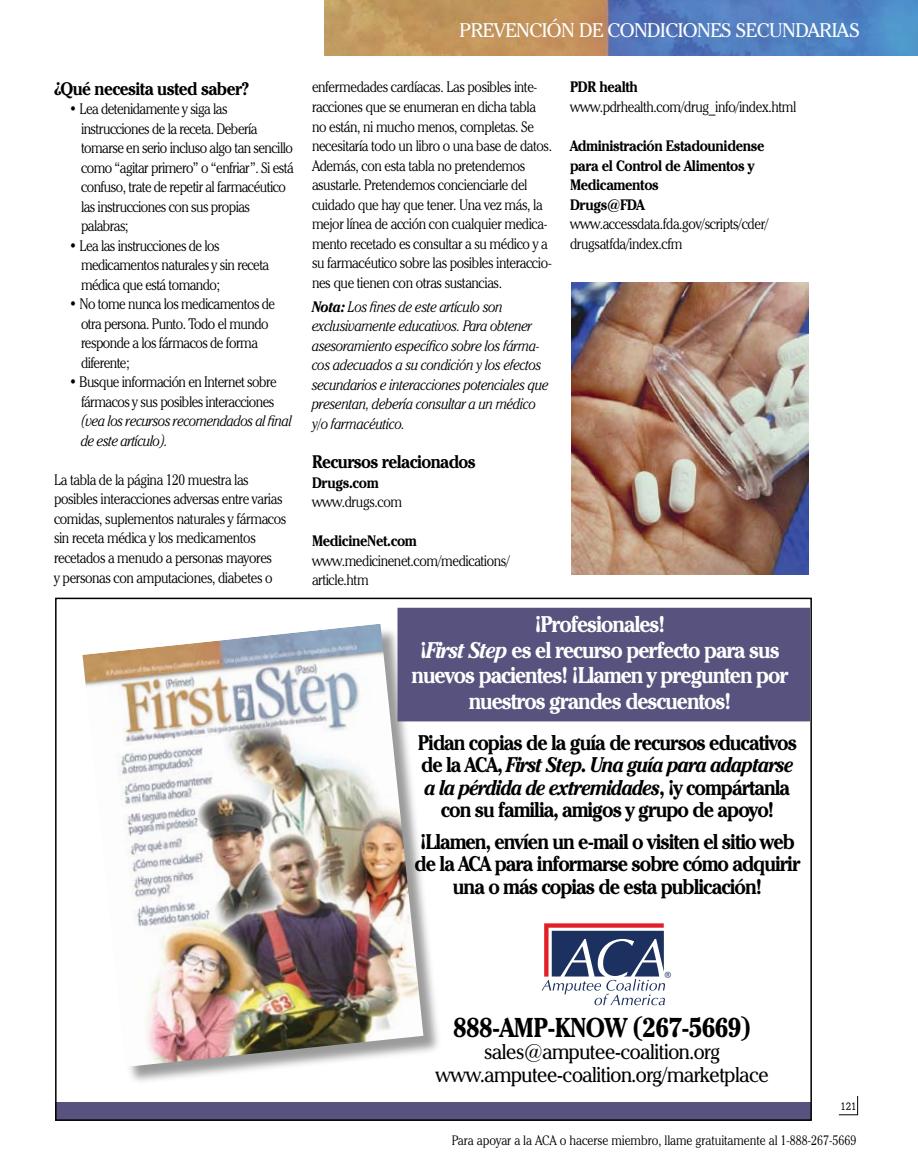
<style>
.page{position:relative;width:918px;height:1175px;background:#fff}
.page>*{position:absolute;margin:0;border:0;box-sizing:border-box;transform-origin:0 0}
.t1{font:700 27px "Cheltenham IT Cby BT";letter-spacing:-.025em;color:#000;scale:.9 1}
.t2{font:700 22.5px/25.5px "Cheltenham IT Cby BT";letter-spacing:-.05em;color:#fff;text-align:center;scale:.9 1}
.t3{font:700 21px/22.5px "Cheltenham IT Cby BT";letter-spacing:-.05em;color:#000;text-align:center;scale:.9 1}
.t4{font:21px/22.5px "Cheltenham IT Cby BT";letter-spacing:-.025em;color:#000;text-align:center;scale:.9 1}
.t5{font:19.5px "Cheltenham IT Cby BT";letter-spacing:-.025em;color:#fff}
.t6{font:700 18px "Cheltenham IT Cby BT";letter-spacing:-.035em;color:#000;scale:.9 1}
.t7{font:300 15px/19.5px "Cheltenham IT Cby BT";letter-spacing:-.025em;color:#000;scale:.9 1}
.t8{font:italic 300 15px/19.5px "Cheltenham IT Cby BT";letter-spacing:-.025em;color:#000;scale:.9 1}
.t9{font:700 15px/19.5px "Cheltenham IT Cby BT";letter-spacing:-.025em;color:#000;scale:.9 1}
.t10{font:300 13.5px "Cheltenham IT Cby BT";color:#000;scale:.9 1}
.t11{font:13.5px "Myriad";color:#1d3160}
.t12{font:300 10.5px "Calvert MT Std";color:#000;scale:.9 1}
.s1{font-weight:700}
.s2{font-style:italic}
</style>
<div class="page">
<svg style="left:839px;top:1096px;width:19px;height:19px"></svg>
<img style="left:572px;top:282px;width:236px;height:292px">
<svg style="left:542px;top:923px;width:123px;height:82px"></svg>
<div style="left:84px;top:625px;width:359px;height:461px;background:#000;opacity:.4"></div>
<img style="left:82px;top:623px;width:341px;height:443px">
<div style="left:398px;top:608px;width:411px;height:112px;background:#58537e"></div>
<div style="left:398px;top:608px;width:412px;height:113px;border:2px solid #58537e"></div>
<div style="left:56px;top:1102px;width:756px;height:18px;background:#58537e"></div>
<img style="left:324px;top:0;width:594px;height:55px">
<h3 class="t5" style="left:459px;top:18px;width:402px">PREVENCIÓN DE CONDICIONES SECUNDARIAS</h3>
<p class="t6" style="left:54px;top:77px;width:218px">¿Qué necesita usted saber?</p>
<p class="t7" style="left:81px;top:99px;width:238px;text-indent:-12px">• Lea detenidamente y siga las instrucciones de la receta. Debería tomarse en serio incluso algo tan sencillo como “agitar primero” o “enfriar”. Si está confuso, trate de repetir al farmacéutico las instrucciones con sus propias palabras;</p>
<p class="t7" style="left:81px;top:236px;width:211px;text-indent:-12px">• Lea las instrucciones de los medicamentos naturales y sin receta médica que está tomando;</p>
<p class="t7" style="left:81px;top:294px;width:217px;text-indent:-12px">• No tome nunca los medicamentos de otra persona. Punto. Todo el mundo responde a los fármacos de forma diferente;</p>
<p class="t7" style="left:69px;top:372px;width:232px;text-align:right">• Busque información en Internet sobre fármacos y sus posibles interacciones</p>
<p class="t8" style="left:81px;top:411px;width:236px">(vea los recursos recomendados al final de este artículo).</p>
<p class="t7" style="left:54px;top:470px;width:260px">La tabla de la página 120 muestra las posibles interacciones adversas entre varias comidas, suplementos naturales y fármacos sin receta médica y los medicamentos recetados a menudo a personas mayores<br>y personas con amputaciones, diabetes o</p>
<p class="t7" style="left:312px;top:77px;width:268px">enfermedades cardíacas. Las posibles inte&shy;racciones que se enumeran en dicha tabla no están, ni mucho menos, completas. Se necesitaría todo un libro o una base de datos.<br>Además, con esta tabla no pretendemos asustarle. Pretendemos concienciarle del cuidado que hay que tener. Una vez más, la mejor línea de acción con cualquier medica&shy;mento recetado es consultar a su médico y a su farmacéutico sobre las posibles interaccio&shy;nes que tienen con otras sustancias.</p>
<p class="t8" style="left:312px;top:296px;width:265px"><span class="s1">Nota:</span> Los fines de este artículo son exclusivamente educativos. Para obtener asesoramiento específico sobre los fárma&shy;cos adecuados a su condición y los efectos secundarios e interacciones potenciales que presentan, debería consultar a un médico y/o farmacéutico.</p>
<p class="t6" style="left:312px;top:451px;width:184px">Recursos relacionados</p>
<p class="t9" style="left:312px;top:473px;width:76px">Drugs.com</p>
<p class="t7" style="left:312px;top:492px;width:102px">www.drugs.com</p>
<p class="t9" style="left:312px;top:531px;width:118px">MedicineNet.com</p>
<p class="t7" style="left:312px;top:551px;width:221px">www.medicinenet.com/medications/ article.htm</p>
<p class="t9" style="left:570px;top:77px;width:77px">PDR health</p>
<p class="t7" style="left:570px;top:97px;width:253px">www.pdrhealth.com/drug_info/index.html</p>
<p class="t9" style="left:570px;top:136px;width:218px">Administración Estadounidense para el Control de Alimentos y<br>Medicamentos<br>Drugs@FDA</p>
<p class="t7" style="left:570px;top:214px;width:222px">www.accessdata.fda.gov/scripts/cder/ drugsatfda/index.cfm</p>
<h2 class="t2" style="left:412px;top:611px;width:420px">¡Profesionales!<br>¡<span class="s2">First Step</span> es el recurso perfecto para sus nuevos pacientes! ¡Llamen y pregunten por nuestros grandes descuentos!</h2>
<h3 class="t3" style="left:418px;top:730px;width:423px">Pidan copias de la guía de recursos educativos de la ACA, <span class="s2">First Step. Una guía para adaptarse a la pérdida de extremidades</span>, ¡y compártanla con su familia, amigos y grupo de apoyo!</h3>
<h3 class="t3" style="left:415px;top:829px;width:430px">¡Llamen, envíen un e-mail o visiten el sitio web de la ACA para informarse sobre cómo adquirir una o más copias de esta publicación!</h3>
<p class="t11" style="left:664px;top:879px;width:8px">®</p>
<p class="t11" style="left:664px;top:969px;width:8px">®</p>
<h1 class="t1" style="left:453px;top:1010px;width:332px">888-AMP-KNOW (267-5669)</h1>
<h3 class="t4" style="left:435px;top:1040px;width:372px">sales@amputee-coalition.org www.amputee-coalition.org/marketplace</h3>
<p class="t12" style="left:840px;top:1100px;width:20px">121</p>
<p class="t10" style="left:452px;top:1131px;width:451px">Para apoyar a la ACA o hacerse miembro, llame gratuitamente al 1-888-267-5669</p>
</div>
